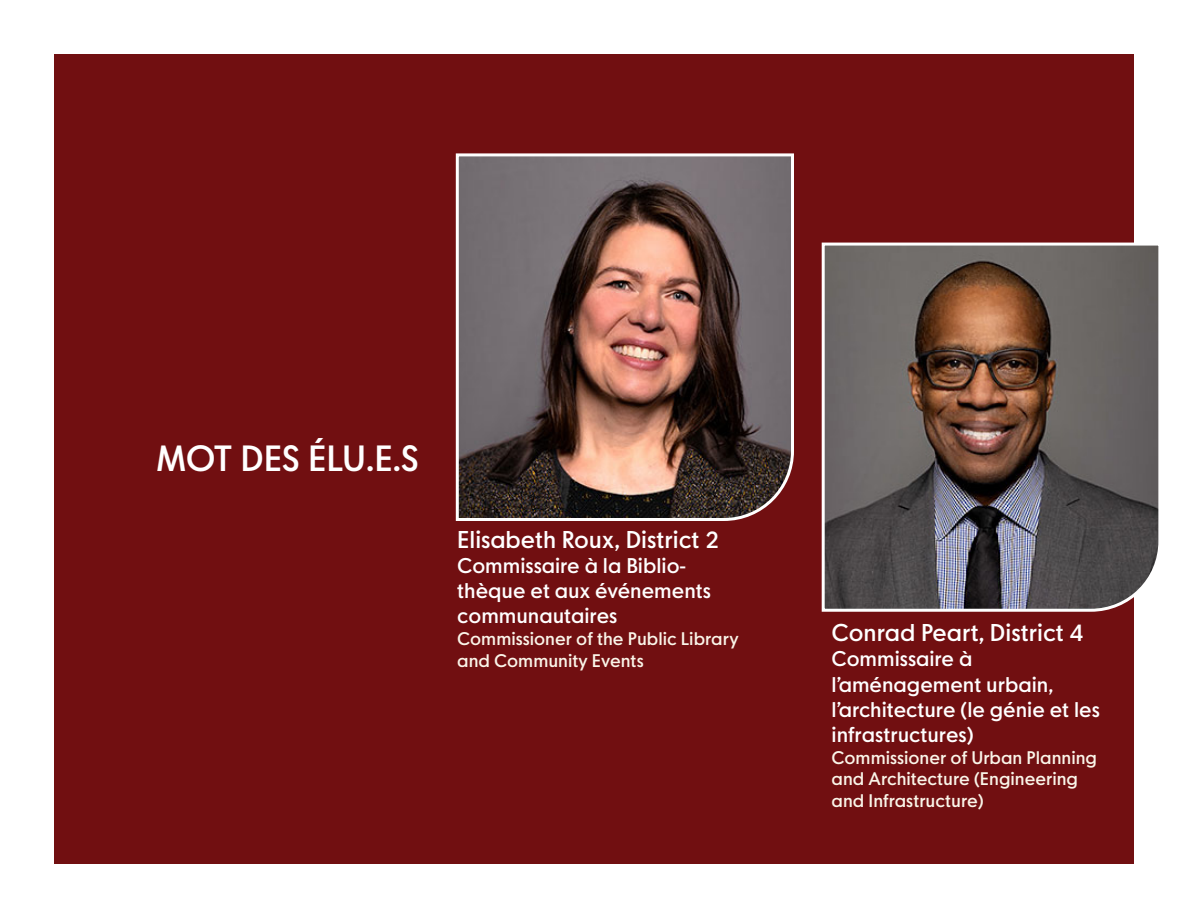
<style>
.page{position:relative;width:1188px;height:918px;background:#fff}
.page>*{position:absolute;margin:0;border:0;box-sizing:border-box;transform-origin:0 0}
.t1{font:500 36px "Moskau Grotesk";color:#fff}
.t2{font:500 24px "Moskau Grotesk";color:#fff}
.t3{font:500 21px/25.2px "Moskau Grotesk";color:#fff}
.t4{font:500 18px/21.6px "Moskau Grotesk";color:#faf5e9}
</style>
<div class="page">
<div style="left:54px;top:54px;width:1080px;height:810px;background:#710f11"></div>
<img style="left:455px;top:153px;width:339px;height:368px">
<img style="left:821px;top:242px;width:338px;height:370px">
<h1 class="t1" style="left:156px;top:436px;width:264px">MOT DES ÉLU.E.S</h1>
<p class="t2" style="left:457px;top:525px;width:264px">Elisabeth Roux, District 2</p>
<p class="t3" style="left:457px;top:553px;width:255px">Commissaire à la Biblio&shy;thèque et aux événements communautaires</p>
<p class="t4" style="left:457px;top:628px;width:283px">Commissioner of the Public Library and Community Events</p>
<p class="t2" style="left:832px;top:618px;width:254px">Conrad Peart, District 4</p>
<p class="t3" style="left:832px;top:647px;width:270px">Commissaire à l’aménagement urbain, l’architecture (le génie et les infrastructures)</p>
<p class="t4" style="left:832px;top:747px;width:267px">Commissioner of Urban Planning and Architecture (Engineering and Infrastructure)</p>
</div>
